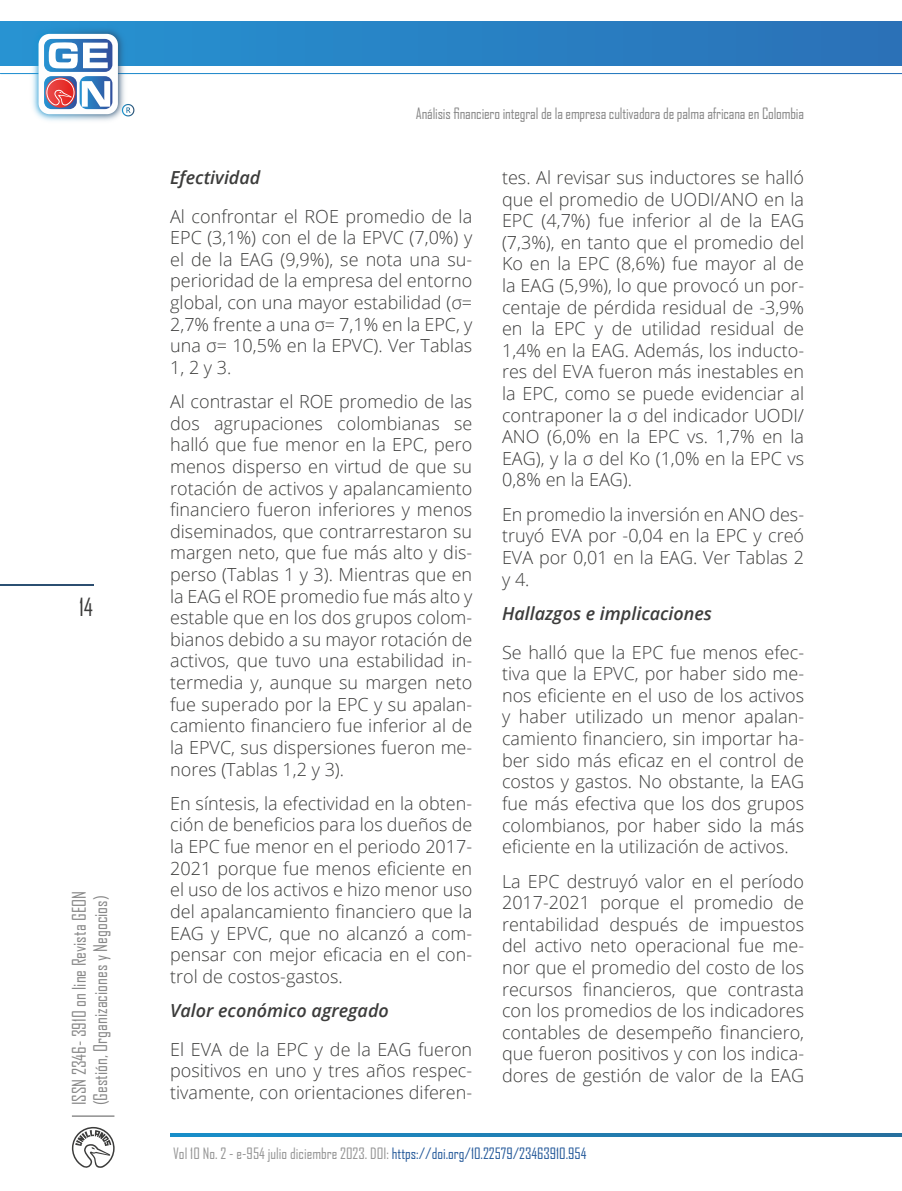
<style>
.page{position:relative;width:902px;height:1191px;background:#fff}
.page>*{position:absolute;margin:0;border:0;box-sizing:border-box;transform-origin:0 0}
.t1{font:24px "Agency FB";color:#3c3c3b}
.t2{font:300 18px/21.6px "Open Sans";color:#3c3c3b;text-align:justify}
.t3{font:18px/21.6px "Agency FB";color:#878787}
.t4{font:italic 600 18px "Open Sans";color:#3c3c3b}
.t5{font:15px "Agency FB";color:#949494}
.t6{font:15px "Agency FB";letter-spacing:-.01em;color:#878787}
.s1{color:#275b9b}
</style>
<div class="page">
<div style="left:1px;top:22px;width:900px;height:43px;background:linear-gradient(to bottom,#297fc2,#297fc2)"></div>
<img style="left:0;top:21px;width:173px;height:100px">
<div style="left:39px;top:34px;width:79px;height:80px;background:#fefefe;border-radius:11px"></div>
<svg style="left:44px;top:39px;width:68px;height:70px"></svg>
<hr style="left:72px;top:1115px;width:42px;height:1px;background:#575756">
<svg style="left:72px;top:1126px;width:43px;height:42px"></svg>
<svg style="left:170px;top:1133px;width:731px;height:4px;background:#207eb2"></svg>
<hr style="left:0;top:584px;width:93px;height:1px;background:#2b4f71">
<h1 class="t1" style="left:79px;top:592px;width:16px">14</h1>
<p class="t3" style="left:68px;top:1105px;width:216px;rotate:-90deg">ISSN 2346- 3910 on line Revista GEON (Gestión, Organizaciones y Negocios)</p>
<p class="t6" style="left:416px;top:105px;width:390px">Análisis financiero integral de la empresa cultivadora de palma africana en Colombia</p>
<p class="t4" style="left:170px;top:165px;width:92px">Efectividad</p>
<p class="t2" style="left:170px;top:205px;width:303px">Al confrontar el ROE promedio de la EPC (3,1%) con el de la EPVC (7,0%) y el de la EAG (9,9%), se nota una su&shy;perioridad de la empresa del entorno global, con una mayor estabilidad (σ= 2,7% frente a una σ= 7,1% en la EPC, y una σ= 10,5% en la EPVC). Ver Tablas 1, 2 y 3.</p>
<p class="t2" style="left:170px;top:390px;width:303px">Al contrastar el ROE promedio de las dos agrupaciones colombianas se halló que fue menor en la EPC, pero menos disperso en virtud de que su rotación de activos y apalancamiento financiero fueron inferiores y menos diseminados, que contrarrestaron su margen neto, que fue más alto y dis&shy;perso (Tablas 1 y 3). Mientras que en la EAG el ROE promedio fue más alto y estable que en los dos grupos colom&shy;bianos debido a su mayor rotación de activos, que tuvo una estabilidad in&shy;termedia y, aunque su margen neto fue superado por la EPC y su apalan&shy;camiento financiero fue inferior al de la EPVC, sus dispersiones fueron me&shy;nores (Tablas 1,2 y 3).</p>
<p class="t2" style="left:170px;top:792px;width:303px">En síntesis, la efectividad en la obten&shy;ción de beneficios para los dueños de la EPC fue menor en el periodo 2017- 2021 porque fue menos eficiente en el uso de los activos e hizo menor uso del apalancamiento financiero que la EAG y EPVC, que no alcanzó a com&shy;pensar con mejor eficacia en el con&shy;trol de costos-gastos.</p>
<p class="t4" style="left:170px;top:998px;width:220px">Valor económico agregado</p>
<p class="t2" style="left:170px;top:1038px;width:303px">El EVA de la EPC y de la EAG fueron positivos en uno y tres años respec&shy;tivamente, con orientaciones diferen-</p>
<p class="t2" style="left:502px;top:166px;width:303px">tes. Al revisar sus inductores se halló que el promedio de UODI/ANO en la EPC (4,7%) fue inferior al de la EAG (7,3%), en tanto que el promedio del Ko en la EPC (8,6%) fue mayor al de la EAG (5,9%), lo que provocó un por&shy;centaje de pérdida residual de -3,9% en la EPC y de utilidad residual de 1,4% en la EAG. Además, los inducto&shy;res del EVA fueron más inestables en la EPC, como se puede evidenciar al contraponer la σ del indicador UODI/ ANO (6,0% en la EPC vs. 1,7% en la EAG), y la σ del Ko (1,0% en la EPC vs 0,8% en la EAG).</p>
<p class="t2" style="left:502px;top:503px;width:303px">En promedio la inversión en ANO des&shy;truyó EVA por -0,04 en la EPC y creó EVA por 0,01 en la EAG. Ver Tablas 2 y 4.</p>
<p class="t4" style="left:502px;top:601px;width:211px">Hallazgos e implicaciones</p>
<p class="t2" style="left:502px;top:641px;width:303px">Se halló que la EPC fue menos efec&shy;tiva que la EPVC, por haber sido me&shy;nos eficiente en el uso de los activos y haber utilizado un menor apalan&shy;camiento financiero, sin importar ha&shy;ber sido más eficaz en el control de costos y gastos. No obstante, la EAG fue más efectiva que los dos grupos colombianos, por haber sido la más eficiente en la utilización de activos.</p>
<p class="t2" style="left:502px;top:869px;width:303px">La EPC destruyó valor en el período 2017-2021 porque el promedio de rentabilidad después de impuestos del activo neto operacional fue me&shy;nor que el promedio del costo de los recursos financieros, que contrasta con los promedios de los indicadores contables de desempeño financiero, que fueron positivos y con los indica&shy;dores de gestión de valor de la EAG</p>
<p class="t5" style="left:173px;top:1144px;width:415px">Vol 10 No. 2 - e-954 julio diciembre 2023. DOI: <span class="s1">https://doi.org/10.22579/23463910.954</span></p>
</div>
